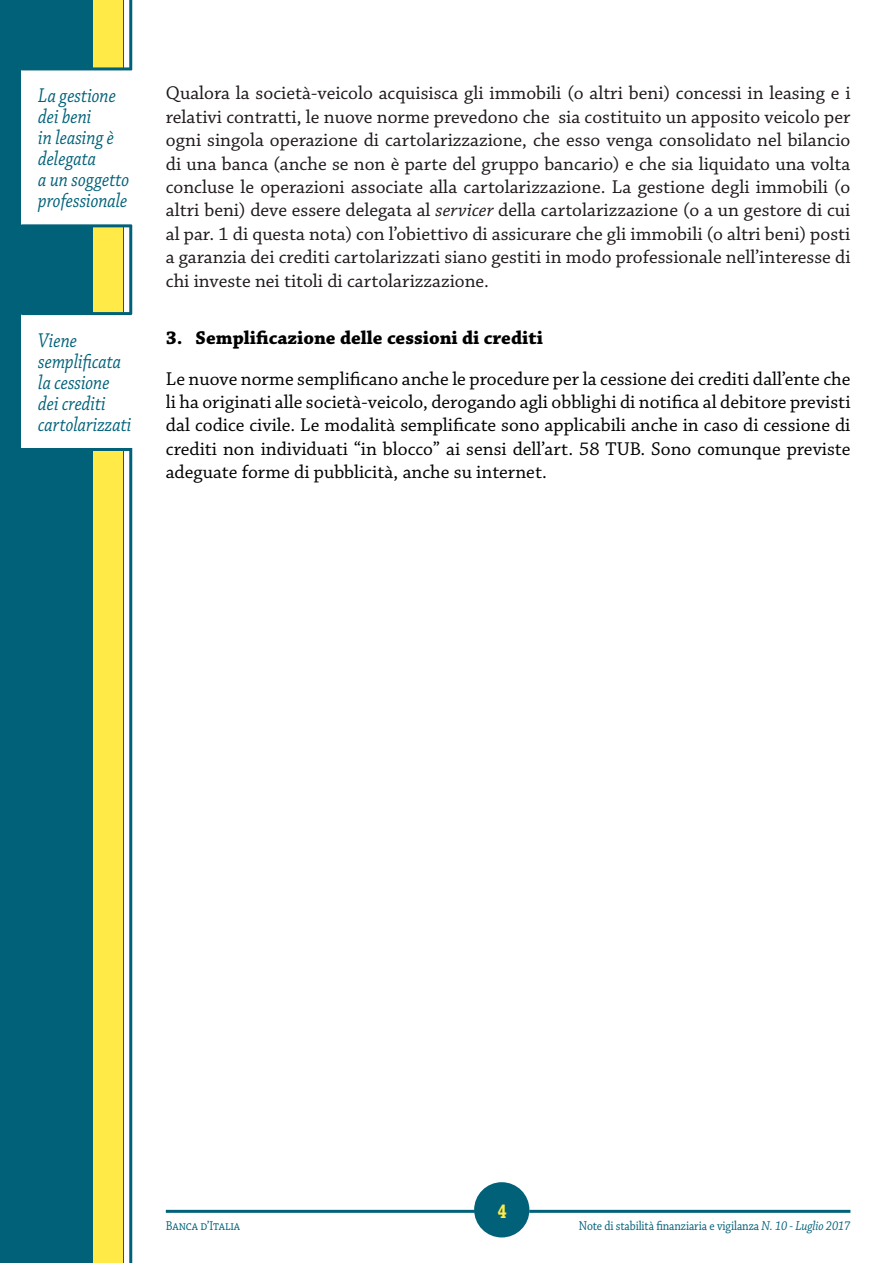
<style>
.page{position:relative;width:893px;height:1263px;background:#fff}
.page>*{position:absolute;margin:0;border:0;box-sizing:border-box;transform-origin:0 0}
.t1{font:italic 21px/21px "Chaparral Pro";color:#006179;scale:.85 1}
.t2{font:700 21px "Chaparral Pro";color:#ffea47;scale:.75 1}
.t3{font:19.5px/23.4px "Chaparral Pro";color:#1f191a;text-align:justify}
.t4{font:19.5px/23.4px "Chaparral Pro";color:#000;text-align:justify}
.t5{font:700 19.5px "Chaparral Pro";color:#000}
.t6{font:13.5px "Chaparral Pro";letter-spacing:-.01em;color:#006179;scale:.87 1}
.s1{font-style:italic}
</style>
<div class="page">
<svg style="left:474px;top:1215px;width:53px;height:23px"></svg>
<hr style="left:166px;top:1210px;width:308px;height:3px;background:#006179">
<hr style="left:529px;top:1210px;width:321px;height:3px;background:#006179">
<div style="left:474px;top:1182px;width:55px;height:55px;background:#006179;border-radius:50%"></div>
<div style="left:0;top:0;width:123px;height:1263px;background:#006179"></div>
<div style="left:94px;top:0;width:29px;height:1263px;background:#ffea47"></div>
<hr style="left:129px;top:0;width:3px;height:1263px;background:#006179">
<div style="left:21px;top:70px;width:145px;height:154px;background:#fff"></div>
<hr style="left:21px;top:67px;width:111px;height:3px;background:#006179">
<hr style="left:21px;top:224px;width:111px;height:3px;background:#006179">
<div style="left:21px;top:314px;width:145px;height:134px;background:#fff"></div>
<hr style="left:21px;top:312px;width:111px;height:3px;background:#006179">
<hr style="left:21px;top:448px;width:111px;height:3px;background:#006179">
<p class="t1" style="left:38px;top:86px;width:109px">La gestione dei beni<br>in leasing è delegata<br>a un soggetto professionale</p>
<p class="t1" style="left:38px;top:331px;width:111px">Viene semplificata la cessione dei crediti cartolarizzati</p>
<p class="t3" style="left:166px;top:82px;width:686px">Qualora la società-veicolo acquisisca gli immobili (o altri beni) concessi in leasing e i relativi contratti, le nuove norme prevedono che sia costituito un apposito veicolo per ogni singola operazione di cartolarizzazione, che esso venga consolidato nel bilancio di una banca (anche se non è parte del gruppo bancario) e che sia liquidato una volta concluse le operazioni associate alla cartolarizzazione. La gestione degli immobili (o altri beni) deve essere delegata al <span class="s1">servicer</span> della cartolarizzazione (o a un gestore di cui al par. 1 di questa nota) con l’obiettivo di assicurare che gli immobili (o altri beni) posti a garanzia dei crediti cartolarizzati siano gestiti in modo professionale nell’interesse di chi investe nei titoli di cartolarizzazione.</p>
<p class="t5" style="left:166px;top:326px;width:379px">3. Semplificazione delle cessioni di crediti</p>
<p class="t4" style="left:166px;top:367px;width:686px">Le nuove norme semplificano anche le procedure per la cessione dei crediti dall’ente che li ha originati alle società-veicolo, derogando agli obblighi di notifica al debitore previsti dal codice civile. Le modalità semplificate sono applicabili anche in caso di cessione di crediti non individuati “in blocco” ai sensi dell’art. 58 TUB. Sono comunque previste adeguate forme di pubblicità, anche su internet.</p>
<p class="t2" style="left:498px;top:1198px;width:13px">4</p>
<p class="t6" style="left:166px;top:1219px;width:87px">Banca d’Italia</p>
<p class="t6" style="left:579px;top:1219px;width:314px">Note di stabilità finanziaria e vigilanza <span class="s1">N. 10 - Luglio 2017</span></p>
</div>
